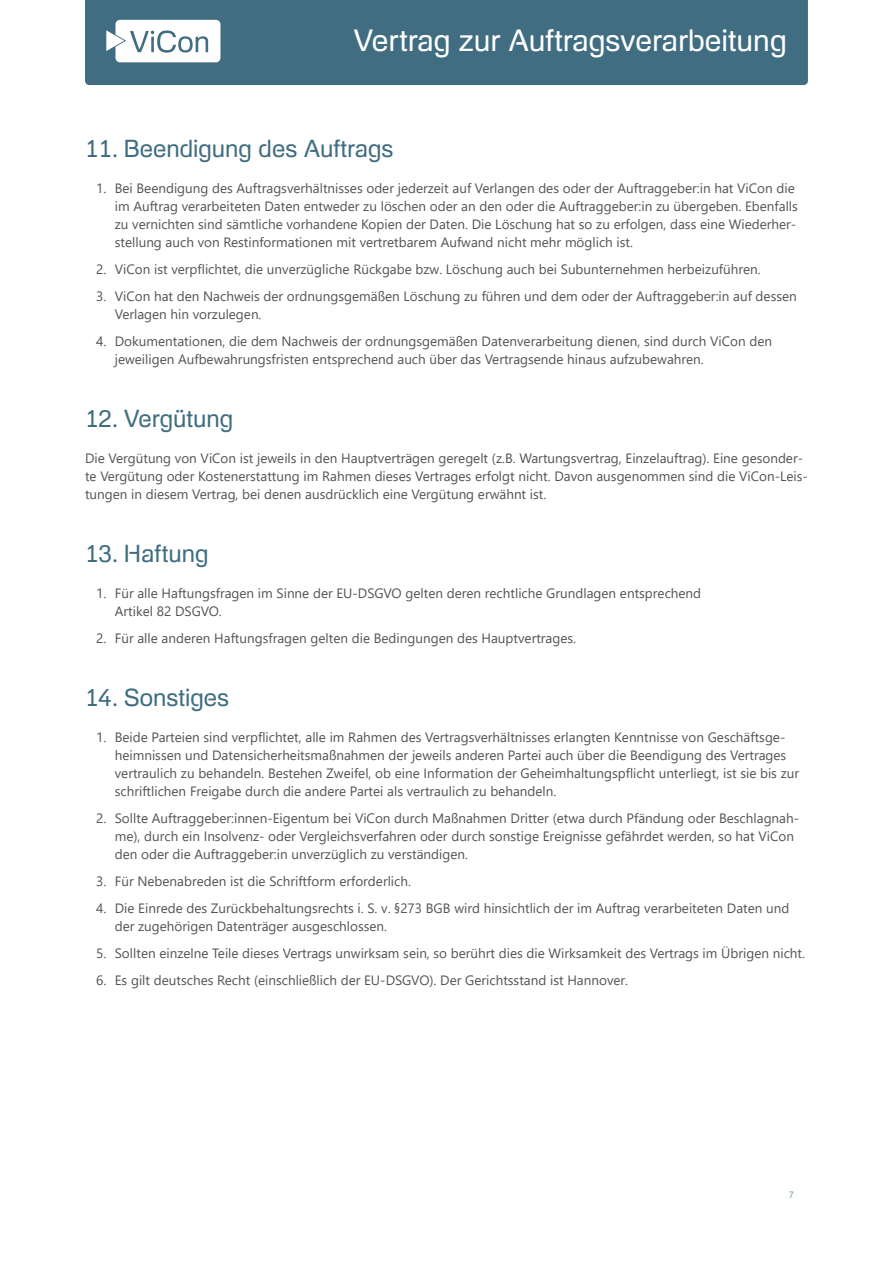
<style>
.page{position:relative;width:893px;height:1263px;background:#fff}
.page>*{position:absolute;margin:0;border:0;box-sizing:border-box;transform-origin:0 0}
.t1{font:30px "Foobar Pro";color:#fff}
.t2{font:24px "Foobar Pro";color:#406d81}
.t3{font:13.5px/18px "Segoe UI";color:#535353}
.t4{font:300 9px "Segoe UI";color:#406d81}
</style>
<div class="page">
<div style="left:85px;top:0;width:723px;height:85px;background:#406d81"></div>
<svg style="left:106px;top:20px;width:114px;height:42px"></svg>
<h1 class="t1" style="left:354px;top:23px;width:435px">Vertrag zur Auftragsverarbeitung</h1>
<p class="t2" style="left:85px;top:134px;width:310px">11. Beendigung des Auftrags</p>
<p class="t3" style="left:115px;top:178px;width:685px;text-indent:-19px">1. Bei Beendigung des Auftragsverhältnisses oder jederzeit auf Verlangen des oder der Auftraggeber:in hat ViCon die im Auftrag verarbeiteten Daten entweder zu löschen oder an den oder die Auftraggeber:in zu übergeben. Ebenfalls zu vernichten sind sämtliche vorhandene Kopien der Daten. Die Löschung hat so zu erfolgen, dass eine Wiederher&shy;stellung auch von Restinformationen mit vertretbarem Aufwand nicht mehr möglich ist.</p>
<p class="t3" style="left:96px;top:259px;width:666px">2. ViCon ist verpflichtet, die unverzügliche Rückgabe bzw. Löschung auch bei Subunternehmen herbeizuführen.</p>
<p class="t3" style="left:115px;top:286px;width:683px;text-indent:-19px">3. ViCon hat den Nachweis der ordnungsgemäßen Löschung zu führen und dem oder der Auftraggeber:in auf dessen<br>Verlagen hin vorzulegen.</p>
<p class="t3" style="left:115px;top:331px;width:659px;text-indent:-19px">4. Dokumentationen, die dem Nachweis der ordnungsgemäßen Datenverarbeitung dienen, sind durch ViCon den jeweiligen Aufbewahrungsfristen entsprechend auch über das Vertragsende hinaus aufzubewahren.</p>
<p class="t2" style="left:85px;top:404px;width:150px">12. Vergütung</p>
<p class="t3" style="left:85px;top:448px;width:724px">Die Vergütung von ViCon ist jeweils in den Hauptverträgen geregelt (z.B. Wartungsvertrag, Einzelauftrag). Eine gesonder&shy;te Vergütung oder Kostenerstattung im Rahmen dieses Vertrages erfolgt nicht. Davon ausgenommen sind die ViCon-Leis&shy;tungen in diesem Vertrag, bei denen ausdrücklich eine Vergütung erwähnt ist.</p>
<p class="t2" style="left:85px;top:539px;width:125px">13. Haftung</p>
<p class="t3" style="left:115px;top:583px;width:588px;text-indent:-19px">1. Für alle Haftungsfragen im Sinne der EU-DSGVO gelten deren rechtliche Grundlagen entsprechend<br>Artikel 82 DSGVO.</p>
<p class="t3" style="left:96px;top:628px;width:482px">2. Für alle anderen Haftungsfragen gelten die Bedingungen des Hauptvertrages.</p>
<p class="t2" style="left:85px;top:683px;width:146px">14. Sonstiges</p>
<p class="t3" style="left:115px;top:727px;width:686px;text-indent:-19px">1. Beide Parteien sind verpflichtet, alle im Rahmen des Vertragsverhältnisses erlangten Kenntnisse von Geschäftsge&shy;heimnissen und Datensicherheitsmaßnahmen der jeweils anderen Partei auch über die Beendigung des Vertrages vertraulich zu behandeln. Bestehen Zweifel, ob eine Information der Geheimhaltungspflicht unterliegt, ist sie bis zur schriftlichen Freigabe durch die andere Partei als vertraulich zu behandeln.</p>
<p class="t3" style="left:115px;top:808px;width:686px;text-indent:-19px">2. Sollte Auftraggeber:innen-Eigentum bei ViCon durch Maßnahmen Dritter (etwa durch Pfändung oder Beschlagnah&shy;me), durch ein Insolvenz- oder Vergleichsverfahren oder durch sonstige Ereignisse gefährdet werden, so hat ViCon den oder die Auftraggeber:in unverzüglich zu verständigen.</p>
<p class="t3" style="left:96px;top:871px;width:316px">3. Für Nebenabreden ist die Schriftform erforderlich.</p>
<p class="t3" style="left:115px;top:898px;width:676px;text-indent:-19px">4. Die Einrede des Zurückbehaltungsrechts i. S. v. §273 BGB wird hinsichtlich der im Auftrag verarbeiteten Daten und der zugehörigen Datenträger ausgeschlossen.</p>
<p class="t3" style="left:96px;top:943px;width:710px">5. Sollten einzelne Teile dieses Vertrags unwirksam sein, so berührt dies die Wirksamkeit des Vertrags im Übrigen nicht.</p>
<p class="t3" style="left:96px;top:970px;width:534px">6. Es gilt deutsches Recht (einschließlich der EU-DSGVO). Der Gerichtsstand ist Hannover.</p>
<p class="t4" style="left:789px;top:1186px;width:6px">7</p>
</div>
